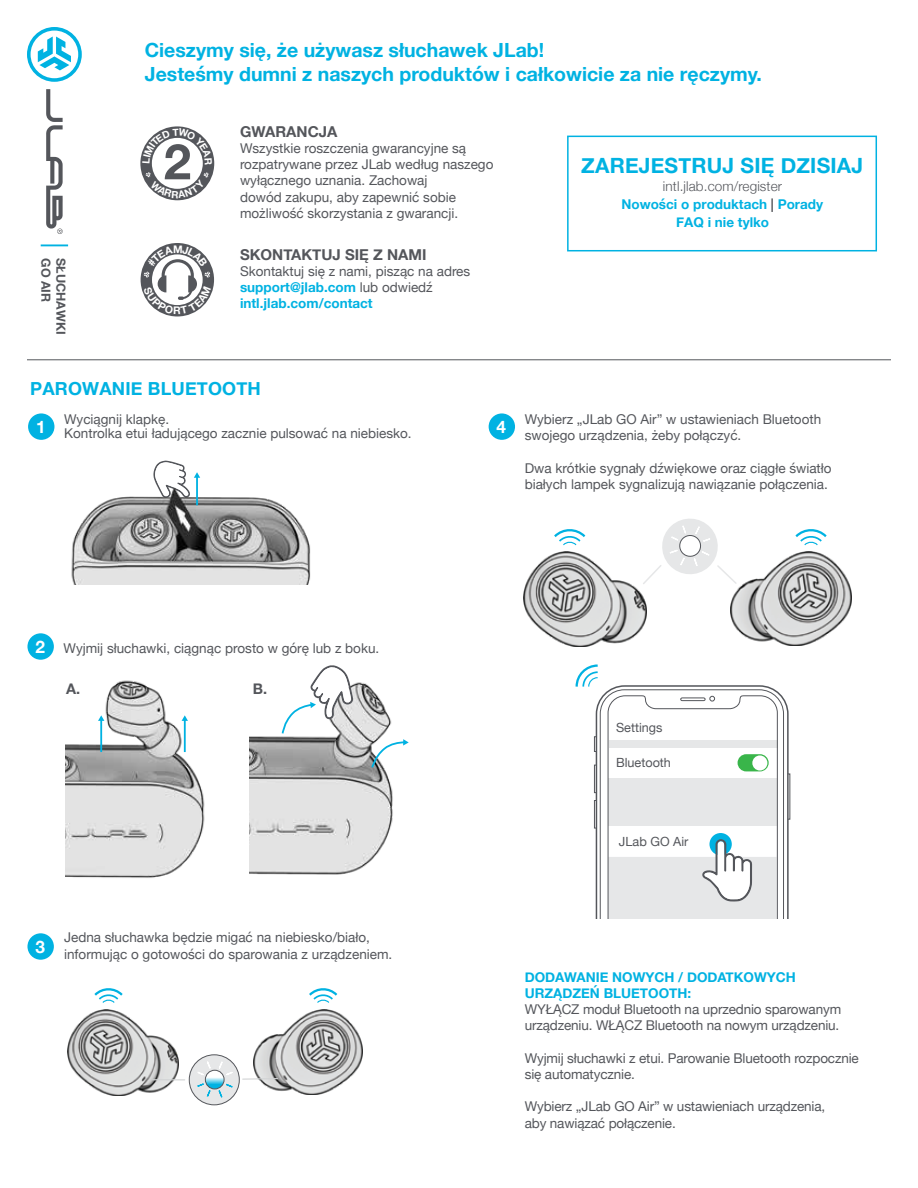
<style>
.page{position:relative;width:918px;height:1188px;background:#fff}
.page>*{position:absolute;margin:0;border:0;box-sizing:border-box;transform-origin:0 0}
.t1{font:700 21px "Helvetica Neue";letter-spacing:.01em;color:#00b2e2}
.t2{font:700 19.5px/24px "Helvetica Neue";color:#00b2e2}
.t3{font:700 18px "Helvetica Neue";letter-spacing:.01em;color:#00b2e2}
.t4{font:700 17.25px "Helvetica Neue";color:#fff}
.t5{font:700 15px "Helvetica Neue";color:#54565b}
.t6{font:700 14.7px "Helvetica Neue";color:#54565b}
.t7{font:13.5px/16.2px "Helvetica Neue";color:#54565b}
.t8{font:700 13.5px/18px "Helvetica Neue";color:#00b2e2}
.t9{font:12.6px "Helvetica Neue";color:#54565b}
.t10{font:700 12.45px "Helvetica Neue";color:#54565b}
.s1{font-weight:700;color:#00b2e2}
.s2{font-weight:300;color:#54565b}
.s3{color:#54565b}
.s4{font-weight:700;font-size:17.25px;color:#fff}
</style>
<div class="page">
<hr style="left:27px;top:360px;width:864px;height:1px;background:#54565b">
<div style="left:28px;top:413px;width:26px;height:27px;background:#00b2e2;border-radius:50%"></div>
<div style="left:27px;top:933px;width:27px;height:27px;background:#00b2e2;border-radius:50%"></div>
<div style="left:27px;top:633px;width:27px;height:27px;background:#00b2e2;border-radius:50%"></div>
<div style="left:489px;top:413px;width:26px;height:27px;background:#00b2e2;border-radius:50%"></div>
<img style="left:71px;top:477px;width:240px;height:108px">
<hr style="left:196px;top:477px;width:2px;height:28px;background:#00b2e2">
<svg style="left:153px;top:461px;width:47px;height:37px"></svg>
<img style="left:65px;top:680px;width:140px;height:198px">
<hr style="left:100px;top:720px;width:2px;height:32px;background:#00b2e2">
<svg style="left:98px;top:715px;width:6px;height:6px"></svg>
<hr style="left:184px;top:720px;width:2px;height:32px;background:#00b2e2">
<svg style="left:182px;top:715px;width:6px;height:6px"></svg>
<img style="left:250px;top:682px;width:143px;height:193px">
<svg style="left:370px;top:739px;width:39px;height:30px"></svg>
<svg style="left:281px;top:665px;width:72px;height:70px"></svg>
<img style="left:254px;top:1010px;width:109px;height:85px">
<img style="left:67px;top:1010px;width:111px;height:85px">
<div style="left:189px;top:1055px;width:50px;height:50px;background:#e6e7e8;border-radius:50%"></div>
<div style="left:189px;top:1054px;width:51px;height:51px;border:1px solid #54565b;border-radius:50%"></div>
<svg style="left:196px;top:1062px;width:15px;height:14px"></svg>
<svg style="left:196px;top:1083px;width:15px;height:15px"></svg>
<svg style="left:218px;top:1083px;width:15px;height:15px"></svg>
<svg style="left:218px;top:1062px;width:15px;height:14px"></svg>
<svg style="left:205px;top:1070px;width:19px;height:19px"></svg>
<div style="left:205px;top:1070px;width:19px;height:19px;border:1px solid #54565b;border-radius:50%"></div>
<hr style="left:153px;top:1079px;width:32px;height:1px;background:#d1d3d4">
<svg style="left:242px;top:1077px;width:37px;height:3px"></svg>
<svg style="left:309px;top:988px;width:29px;height:15px"></svg>
<svg style="left:94px;top:988px;width:29px;height:15px"></svg>
<svg style="left:646px;top:519px;width:85px;height:63px"></svg>
<img style="left:731px;top:551px;width:121px;height:95px">
<img style="left:523px;top:551px;width:123px;height:95px">
<svg style="left:554px;top:529px;width:32px;height:17px"></svg>
<svg style="left:795px;top:529px;width:32px;height:17px"></svg>
<svg style="left:784px;top:699px;width:5px;height:219px"></svg>
<div style="left:787px;top:773px;width:3px;height:47px;border:1px solid #54565b"></div>
<svg style="left:575px;top:664px;width:209px;height:254px"></svg>
<hr style="left:41px;top:244px;width:27px;height:2px;background:#00b2e2">
<svg style="left:27px;top:27px;width:55px;height:55px"></svg>
<svg style="left:46px;top:89px;width:17px;height:145px"></svg>
<svg style="left:140px;top:126px;width:74px;height:74px"></svg>
<div style="left:141px;top:243px;width:73px;height:73px;background:#54565b;border-radius:50%"></div>
<div style="left:567px;top:136px;width:310px;height:115px;border:2px solid #00b2e2"></div>
<svg style="left:142px;top:128px;width:70px;height:70px"></svg>
<svg style="left:144px;top:245px;width:67px;height:70px"></svg>
<p class="t10" style="left:56px;top:258px;width:45px;rotate:90deg">GO AIR</p>
<p class="t10" style="left:71px;top:258px;width:78px;rotate:90deg">SŁUCHAWKI</p>
<h2 class="t2" style="left:145px;top:38px;width:619px">Cieszymy się, że używasz słuchawek JLab!<br>Jesteśmy dumni z naszych produktów i całkowicie za nie ręczymy.</h2>
<p class="t5" style="left:240px;top:120px;width:99px">GWARANCJA</p>
<p class="t7" style="left:240px;top:141px;width:255px">Wszystkie roszczenia gwarancyjne są rozpatrywane przez JLab według naszego wyłącznego uznania. Zachowaj<br>dowód zakupu, aby zapewnić sobie możliwość skorzystania z gwarancji.</p>
<p class="t5" style="left:240px;top:243px;width:188px">SKONTAKTUJ SIĘ Z NAMI</p>
<p class="t7" style="left:240px;top:264px;width:232px">Skontaktuj się z nami, pisząc na adres <span class="s1">support@jlab.com</span> lub odwiedź <span class="s1">intl.jlab.com/contact</span></p>
<h1 class="t1" style="left:581px;top:149px;width:283px">ZAREJESTRUJ SIĘ DZISIAJ</h1>
<p class="t8" style="left:621px;top:178px;width:203px;text-align:center"><span class="s2">intl.jlab.com/register<br></span>Nowości o produktach <span class="s3">|</span> Porady<br>FAQ i nie tylko</p>
<h3 class="t3" style="left:30px;top:375px;width:232px">PAROWANIE BLUETOOTH</h3>
<p class="t4" style="left:36px;top:413px;width:11px">1</p>
<p class="t7" style="left:64px;top:413px;width:349px;line-height:13.5px">Wyciągnij klapkę.<br>Kontrolka etui ładującego zacznie pulsować na niebiesko.</p>
<p class="t7" style="left:35px;top:640px;width:345px"><span class="s4">2</span> Wyjmij słuchawki, ciągnąc prosto w górę lub z boku.</p>
<p class="t6" style="left:66px;top:677px;width:16px">A.</p>
<p class="t6" style="left:253px;top:677px;width:16px">B.</p>
<p class="t4" style="left:35px;top:933px;width:11px">3</p>
<p class="t7" style="left:64px;top:930px;width:330px">Jedna słuchawka będzie migać na niebiesko/biało, informując o gotowości do sparowania z urządzeniem.</p>
<p class="t4" style="left:497px;top:413px;width:11px">4</p>
<p class="t7" style="left:525px;top:412px;width:298px">Wybierz „JLab GO Air” w ustawieniach Bluetooth swojego urządzenia, żeby połączyć.</p>
<p class="t7" style="left:525px;top:461px;width:308px">Dwa krótkie sygnały dźwiękowe oraz ciągłe światło białych lampek sygnalizują nawiązanie połączenia.</p>
<p class="t9" style="left:616px;top:718px;width:48px">Settings</p>
<p class="t9" style="left:616px;top:754px;width:56px">Bluetooth</p>
<p class="t9" style="left:619px;top:833px;width:71px">JLab GO Air</p>
<p class="t8" style="left:525px;top:969px;width:273px;line-height:16.2px">DODAWANIE NOWYCH / DODATKOWYCH<br>URZĄDZEŃ BLUETOOTH:</p>
<p class="t7" style="left:525px;top:1002px;width:318px">WYŁĄCZ moduł Bluetooth na uprzednio sparowanym urządzeniu. WŁĄCZ Bluetooth na nowym urządzeniu.</p>
<p class="t7" style="left:525px;top:1051px;width:336px">Wyjmij słuchawki z etui. Parowanie Bluetooth rozpocznie się automatycznie.</p>
<p class="t7" style="left:525px;top:1099px;width:302px">Wybierz „JLab GO Air” w ustawieniach urządzenia, aby nawiązać połączenie.</p>
</div>
